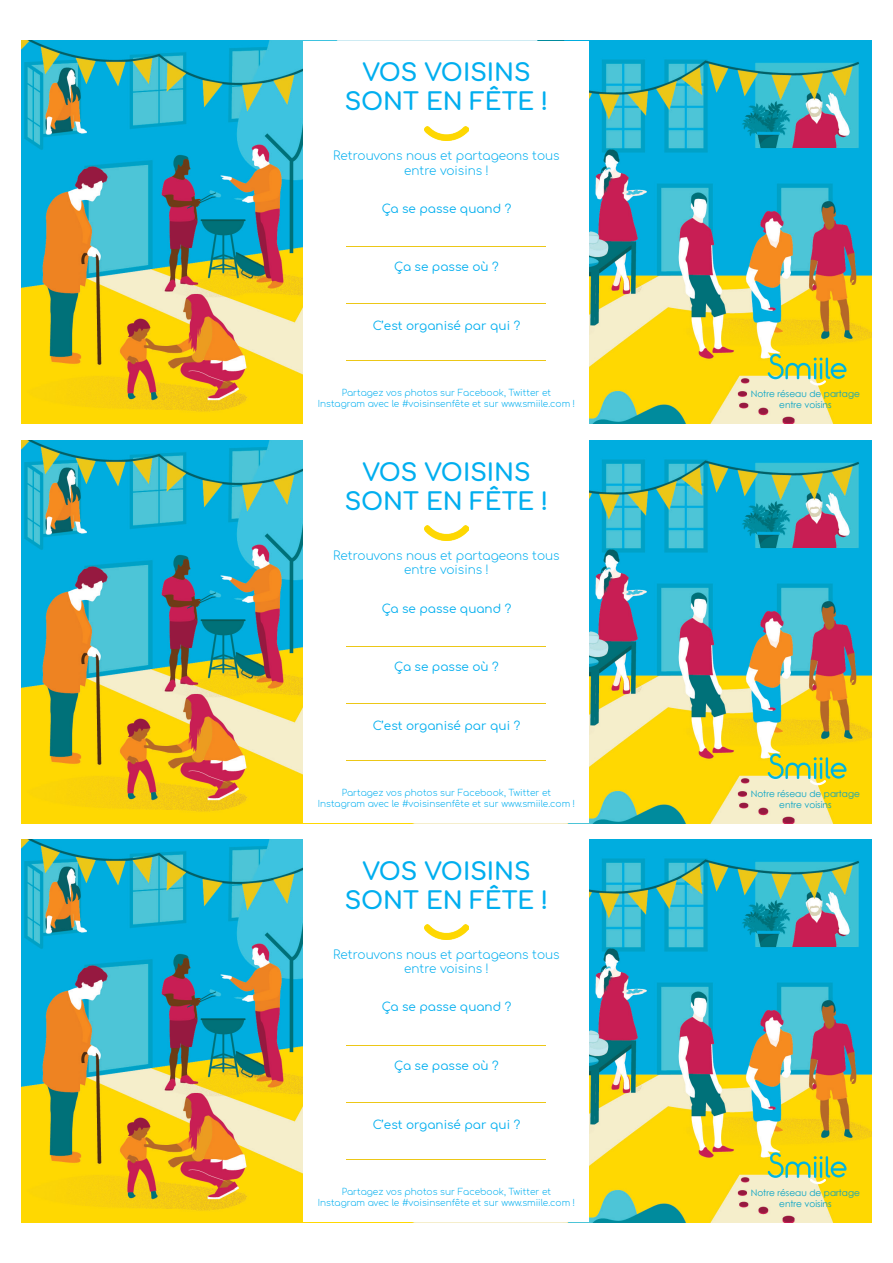
<style>
.page{position:relative;width:893px;height:1263px;background:#fff}
.page>*{position:absolute;margin:0;border:0;box-sizing:border-box;transform-origin:0 0}
.t1{font:700 24px/28.8px "Comfortaa";color:#00aeef;text-align:center}
.t2{font:12px "Comfortaa";color:#00aeef}
.t3{font:300 12px/14.4px "Comfortaa";color:#00aeef;text-align:center}
.t4{font:300 9px/10.8px "Comfortaa";color:#00aeef;text-align:center}
.t5{font:9px/10.8px "Century Gothic";color:#00a1c6;text-align:center}
</style>
<div class="page">
<img style="left:21px;top:41px;width:851px;height:382px">
<div style="left:304px;top:41px;width:285px;height:382px;background:#fff"></div>
<hr style="left:347px;top:246px;width:199px;height:1px;background:#ecc717">
<img style="left:424px;top:126px;width:45px;height:15px">
<hr style="left:347px;top:303px;width:199px;height:1px;background:#ecc717">
<hr style="left:347px;top:360px;width:199px;height:1px;background:#ecc717">
<svg style="left:767px;top:353px;width:80px;height:33px;background:#cad553"></svg>
<img style="left:21px;top:441px;width:851px;height:382px">
<div style="left:304px;top:441px;width:285px;height:382px;background:#fff"></div>
<hr style="left:347px;top:646px;width:199px;height:1px;background:#ecc717">
<img style="left:424px;top:526px;width:45px;height:14px">
<hr style="left:347px;top:703px;width:199px;height:1px;background:#ecc717">
<hr style="left:347px;top:760px;width:199px;height:1px;background:#ecc717">
<svg style="left:767px;top:753px;width:80px;height:32px;background:#c8d452"></svg>
<img style="left:21px;top:839px;width:851px;height:383px">
<div style="left:304px;top:839px;width:285px;height:383px;background:#fff"></div>
<hr style="left:347px;top:1045px;width:199px;height:1px;background:#ecc717">
<img style="left:424px;top:925px;width:45px;height:14px">
<hr style="left:347px;top:1102px;width:199px;height:1px;background:#ecc717">
<hr style="left:347px;top:1158px;width:199px;height:1px;background:#ecc717">
<svg style="left:767px;top:1152px;width:80px;height:32px;background:#c8d452"></svg>
<h1 class="t1" style="left:345px;top:55px;width:205px">VOS VOISINS<br>SONT EN FÊTE !</h1>
<h2 class="t3" style="left:333px;top:147px;width:228px">Retrouvons nous et partageons tous entre voisins !</h2>
<h2 class="t2" style="left:382px;top:198px;width:131px">Ça se passe quand ?</h2>
<h2 class="t2" style="left:394px;top:256px;width:106px">Ça se passe où ?</h2>
<h2 class="t2" style="left:373px;top:315px;width:149px">C’est organisé par qui ?</h2>
<p class="t4" style="left:318px;top:386px;width:259px">Partagez vos photos sur Facebook, Twitter et<br>Instagram avec le #voisinsenfête et sur www.smiile.com !</p>
<p class="t5" style="left:751px;top:388px;width:111px">Notre réseau de partage entre voisins</p>
<h1 class="t1" style="left:345px;top:455px;width:205px">VOS VOISINS<br>SONT EN FÊTE !</h1>
<h2 class="t3" style="left:333px;top:547px;width:228px">Retrouvons nous et partageons tous entre voisins !</h2>
<h2 class="t2" style="left:382px;top:597px;width:131px">Ça se passe quand ?</h2>
<h2 class="t2" style="left:394px;top:656px;width:106px">Ça se passe où ?</h2>
<h2 class="t2" style="left:373px;top:715px;width:149px">C’est organisé par qui ?</h2>
<p class="t4" style="left:318px;top:786px;width:259px">Partagez vos photos sur Facebook, Twitter et<br>Instagram avec le #voisinsenfête et sur www.smiile.com !</p>
<p class="t5" style="left:751px;top:788px;width:111px">Notre réseau de partage entre voisins</p>
<h1 class="t1" style="left:345px;top:854px;width:205px">VOS VOISINS<br>SONT EN FÊTE !</h1>
<h2 class="t3" style="left:333px;top:945px;width:228px">Retrouvons nous et partageons tous entre voisins !</h2>
<h2 class="t2" style="left:382px;top:996px;width:131px">Ça se passe quand ?</h2>
<h2 class="t2" style="left:394px;top:1055px;width:106px">Ça se passe où ?</h2>
<h2 class="t2" style="left:373px;top:1113px;width:149px">C’est organisé par qui ?</h2>
<p class="t4" style="left:318px;top:1185px;width:259px">Partagez vos photos sur Facebook, Twitter et<br>Instagram avec le #voisinsenfête et sur www.smiile.com !</p>
<p class="t5" style="left:751px;top:1187px;width:111px">Notre réseau de partage entre voisins</p>
</div>
